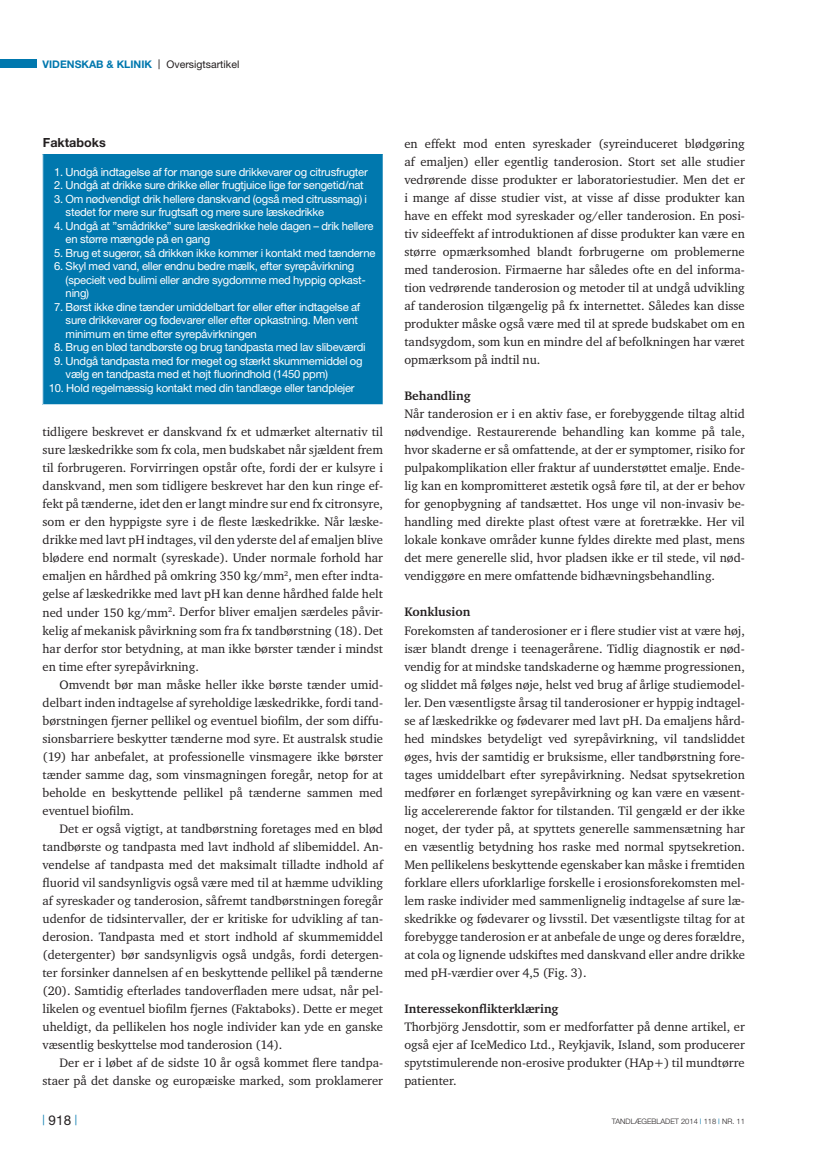
<style>
.page{position:relative;width:830px;height:1157px;background:#fff}
.page>*{position:absolute;margin:0;border:0;box-sizing:border-box;transform-origin:0 0}
.t1{font:13.5px "Helvetica Neue";color:#231f20}
.t2{font:12.6px/18px "Charter ITC";color:#231f20;text-align:justify}
.t3{font:700 12.6px "Charter ITC";color:#231f20}
.t4{font:700 12.6px "Helvetica Neue";color:#231f20}
.t5{font:11.25px/13.5px "Helvetica Neue";letter-spacing:-.02em;color:#fff}
.t6{font:700 10.5px "Helvetica Neue";color:#0078ae}
.t7{font:300 7.5px "Helvetica Neue";color:#231f20}
.s1{font-family:"Arial";font-weight:400;color:#231f20}
.s2{font-weight:400;color:#231f20}
.s3{font-weight:400;color:#0078ae}
</style>
<div class="page">
<div style="left:43px;top:154px;width:340px;height:251px;background:#0078ae"></div>
<hr style="left:43px;top:404px;width:340px;height:1px;background:#fff">
<div style="left:0;top:60px;width:37px;height:8px;background:#0078ae"></div>
<p class="t6" style="left:43px;top:58px;width:198px">VIDENSKAB &amp; KLINIK <span class="s1">|</span> <span class="s2">Oversigtsartikel</span></p>
<p class="t4" style="left:43px;top:134px;width:64px">FAKTABOKS</p>
<p class="t5" style="left:54px;top:165px;width:315px">1. Undgå indtagelse af for mange sure drikkevarer og citrusfrugter</p>
<p class="t5" style="left:54px;top:178px;width:311px">2. Undgå at drikke sure drikke eller frugtjuice lige før sengetid/nat</p>
<p class="t5" style="left:66px;top:192px;width:303px;text-indent:-12px">3. Om nødvendigt drik hellere danskvand (også med citrussmag) i stedet for mere sur frugtsaft og mere sure læskedrikke</p>
<p class="t5" style="left:66px;top:219px;width:309px;text-indent:-12px">4. Undgå at ”smådrikke” sure læskedrikke hele dagen – drik hellere en større mængde på en gang</p>
<p class="t5" style="left:54px;top:246px;width:323px">5. Brug et sugerør, så drikken ikke kommer i kontakt med tænderne</p>
<p class="t5" style="left:66px;top:259px;width:301px;text-indent:-12px">6. Skyl med vand, eller endnu bedre mælk, efter syrepåvirkning (specielt ved bulimi eller andre sygdomme med hyppig opkast&shy;ning)</p>
<p class="t5" style="left:66px;top:300px;width:296px;text-indent:-12px">7. Børst ikke dine tænder umiddelbart før eller efter indtagelse af sure drikkevarer og fødevarer eller efter opkastning. Men vent minimum en time efter syrepåvirkningen</p>
<p class="t5" style="left:54px;top:340px;width:313px">8. Brug en blød tandbørste og brug tandpasta med lav slibeværdi</p>
<p class="t5" style="left:66px;top:354px;width:298px;text-indent:-12px">9. Undgå tandpasta med for meget og stærkt skummemiddel og vælg en tandpasta med et højt fluorindhold (1450 ppm)</p>
<p class="t5" style="left:49px;top:381px;width:307px">10. Hold regelmæssig kontakt med din tandlæge eller tandplejer</p>
<p class="t2" style="left:43px;top:423px;width:342px">tidligere beskrevet er danskvand fx et udmærket alternativ til sure læskedrikke som fx cola, men budskabet når sjældent frem til forbrugeren. Forvirringen opstår ofte, fordi der er kulsyre i danskvand, men som tidligere beskrevet har den kun ringe ef&shy;fekt på tænderne, idet den er langt mindre sur end fx citronsyre, som er den hyppigste syre i de fleste læskedrikke. Når læske&shy;drikke med lavt pH indtages, vil den yderste del af emaljen blive blødere end normalt (syreskade). Under normale forhold har emaljen en hårdhed på omkring 350 kg/mm<sup>2</sup>, men efter indta&shy;gelse af læskedrikke med lavt pH kan denne hårdhed falde helt ned under 150 kg/mm<sup>2</sup>. Derfor bliver emaljen særdeles påvir&shy;kelig af mekanisk påvirkning som fra fx tandbørstning (18). Det har derfor stor betydning, at man ikke børster tænder i mindst en time efter syrepåvirkning.</p>
<p class="t2" style="left:43px;top:675px;width:342px;text-indent:17px">Omvendt bør man måske heller ikke børste tænder umid&shy;delbart inden indtagelse af syreholdige læskedrikke, fordi tand&shy;børstningen fjerner pellikel og eventuel biofilm, der som diffu&shy;sionsbarriere beskytter tænderne mod syre. Et australsk studie (19) har anbefalet, at professionelle vinsmagere ikke børster tænder samme dag, som vinsmagningen foregår, netop for at beholde en beskyttende pellikel på tænderne sammen med eventuel biofilm.</p>
<p class="t2" style="left:43px;top:819px;width:342px;text-indent:17px">Det er også vigtigt, at tandbørstning foretages med en blød tandbørste og tandpasta med lavt indhold af slibemiddel. An&shy;vendelse af tandpasta med det maksimalt tilladte indhold af fluorid vil sandsynligvis også være med til at hæmme udvikling af syreskader og tanderosion, såfremt tandbørstningen foregår udenfor de tidsintervaller, der er kritiske for udvikling af tan&shy;derosion. Tandpasta med et stort indhold af skummemiddel (detergenter) bør sandsynligvis også undgås, fordi detergen&shy;ter forsinker dannelsen af en beskyttende pellikel på tænderne (20). Samtidig efterlades tandoverfladen mere udsat, når pel&shy;likelen og eventuel biofilm fjernes (Faktaboks). Dette er meget uheldigt, da pellikelen hos nogle individer kan yde en ganske væsentlig beskyttelse mod tanderosion (14).</p>
<p class="t2" style="left:43px;top:1053px;width:342px;text-align:right">Der er i løbet af de sidste 10 år også kommet flere tandpa&shy;staer på det danske og europæiske marked, som proklamerer</p>
<p class="t2" style="left:404px;top:135px;width:342px">en effekt mod enten syreskader (syreinduceret blødgøring af emaljen) eller egentlig tanderosion. Stort set alle studier vedrørende disse produkter er laboratoriestudier. Men det er i mange af disse studier vist, at visse af disse produkter kan have en effekt mod syreskader og/eller tanderosion. En posi&shy;tiv sideeffekt af introduktionen af disse produkter kan være en større opmærksomhed blandt forbrugerne om problemerne med tanderosion. Firmaerne har således ofte en del informa&shy;tion vedrørende tanderosion og metoder til at undgå udvikling af tanderosion tilgængelig på fx internettet. Således kan disse produkter måske også være med til at sprede budskabet om en tandsygdom, som kun en mindre del af befolkningen har været opmærksom på indtil nu.</p>
<p class="t3" style="left:404px;top:388px;width:68px">Behandling</p>
<p class="t2" style="left:404px;top:405px;width:342px">Når tanderosion er i en aktiv fase, er forebyggende tiltag altid nødvendige. Restaurerende behandling kan komme på tale, hvor skaderne er så omfattende, at der er symptomer, risiko for pulpakomplikation eller fraktur af uunderstøttet emalje. Ende&shy;lig kan en kompromitteret æstetik også føre til, at der er behov for genopbygning af tandsættet. Hos unge vil non-invasiv be&shy;handling med direkte plast oftest være at foretrække. Her vil lokale konkave områder kunne fyldes direkte med plast, mens det mere generelle slid, hvor pladsen ikke er til stede, vil nød&shy;vendiggøre en mere omfattende bidhævningsbehandling.</p>
<p class="t3" style="left:404px;top:604px;width:67px">Konklusion</p>
<p class="t2" style="left:404px;top:621px;width:342px">Forekomsten af tanderosioner er i flere studier vist at være høj, især blandt drenge i teenagerårene. Tidlig diagnostik er nød&shy;vendig for at mindske tandskaderne og hæmme progressionen, og sliddet må følges nøje, helst ved brug af årlige studiemodel&shy;ler. Den væsentligste årsag til tanderosioner er hyppig indtagel&shy;se af læskedrikke og fødevarer med lavt pH. Da emaljens hård&shy;hed mindskes betydeligt ved syrepåvirkning, vil tandsliddet øges, hvis der samtidig er bruksisme, eller tandbørstning fore&shy;tages umiddelbart efter syrepåvirkning. Nedsat spytsekretion medfører en forlænget syrepåvirkning og kan være en væsent&shy;lig accelererende faktor for tilstanden. Til gengæld er der ikke noget, der tyder på, at spyttets generelle sammensætning har en væsentlig betydning hos raske med normal spytsekretion.<br>Men pellikelens beskyttende egenskaber kan måske i fremtiden forklare ellers uforklarlige forskelle i erosionsforekomsten mel&shy;lem raske individer med sammenlignelig indtagelse af sure læ&shy;skedrikke og fødevarer og livsstil. Det væsentligste tiltag for at forebygge tanderosion er at anbefale de unge og deres forældre, at cola og lignende udskiftes med danskvand eller andre drikke med pH-værdier over 4,5 (Fig. 3).</p>
<p class="t3" style="left:404px;top:1000px;width:156px">Interessekonflikterklæring</p>
<p class="t2" style="left:404px;top:1017px;width:342px">Thorbjörg Jensdottir, som er medforfatter på denne artikel, er også ejer af IceMedico Ltd., Reykjavik, Island, som producerer spytstimulerende non-erosive produkter (HAp+) til mundtørre patienter.</p>
<p class="t1" style="left:43px;top:1112px;width:36px"><sup>|</sup> 918 <sup>|</sup></p>
<p class="t7" style="left:611px;top:1116px;width:134px">TANDLÆGEBLADET 2014 <span class="s3">|</span> 118 <span class="s3">|</span> NR. 11</p>
</div>
